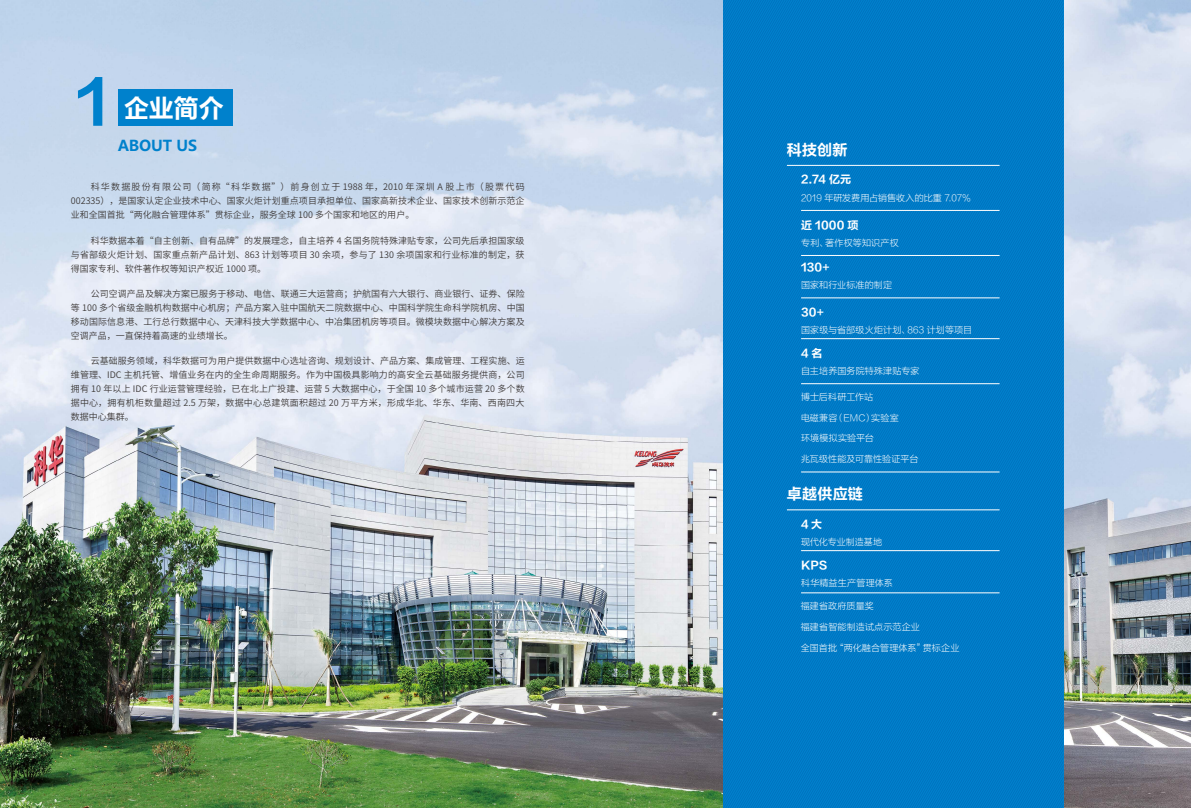
<style>
.page{position:relative;width:1191px;height:808px;background:#fff}
.page>*{position:absolute;margin:0;border:0;box-sizing:border-box;transform-origin:0 0}
.t1{font:60px "FZLTCHJW GB1 0";color:#0081cc}
.t2{font:25px "FZLTCHJW GB1 0";color:#fff}
.t3{font:15px "FZLTCHJW GB1 0";letter-spacing:.015em;color:#fff}
.t4{font:700 15px "Microsoft Ya Hei";letter-spacing:-.005em;color:#0081cc}
.t5{font:11px "FZLTCHJW GB1 0";letter-spacing:.01em;color:#fff}
.t6{font:9px/14px "Source Han Sans CN";color:#3e3a39;text-align:justify}
.t7{font:9px "FZLTXHJW GB1 0";letter-spacing:.015em;color:#fff}
.t8{font:9px "FZLTXHJW GB1 0";letter-spacing:-.005em;color:#fff}
</style>
<div class="page">
<img style="left:0;top:0;width:1191px;height:808px">
<div style="left:723px;top:0;width:340px;height:808px;background:#007bc7"></div>
<div style="left:118px;top:90px;width:114px;height:36px;background:#0081cc"></div>
<hr style="left:801px;top:255px;width:198px;height:1px;background:#fff">
<hr style="left:801px;top:298px;width:198px;height:1px;background:#fff">
<hr style="left:801px;top:338px;width:198px;height:1px;background:#fff">
<hr style="left:801px;top:383px;width:198px;height:1px;background:#fff">
<hr style="left:801px;top:210px;width:198px;height:1px;background:#fff">
<hr style="left:787px;top:165px;width:212px;height:1px;background:#fff">
<hr style="left:801px;top:472px;width:198px;height:1px;background:#fff">
<hr style="left:801px;top:593px;width:198px;height:1px;background:#fff">
<hr style="left:801px;top:550px;width:198px;height:1px;background:#fff">
<hr style="left:787px;top:510px;width:212px;height:1px;background:#fff">
<h1 class="t1" style="left:77px;top:69px;width:34px">1</h1>
<h2 class="t2" style="left:124px;top:94px;width:101px">企业简介</h2>
<h3 class="t4" style="left:118px;top:135px;width:81px">ABOUT US</h3>
<p class="t6" style="left:71px;top:180px;width:455px;text-indent:20px">科华数据股份有限公司（简称“科华数据”）前身创立于 1988 年，2010 年深圳 A 股上市（股票代码002335），是国家认定企业技术中心、国家火炬计划重点项目承担单位、国家高新技术企业、国家技术创新示范企业和全国首批“两化融合管理体系”贯标企业，服务全球 100 多个国家和地区的用户。</p>
<p class="t6" style="left:71px;top:233px;width:455px;line-height:14.4px;text-indent:20px">科华数据本着“自主创新、自有品牌”的发展理念，自主培养 4 名国务院特殊津贴专家，公司先后承担国家级与省部级火炬计划、国家重点新产品计划、863 计划等项目 30 余项，参与了 130 余项国家和行业标准的制定，获得国家专利、软件著作权等知识产权近 1000 项。</p>
<p class="t6" style="left:71px;top:287px;width:455px;text-indent:20px">公司空调产品及解决方案已服务于移动、电信、联通三大运营商；护航国有六大银行、商业银行、证券、保险等 100 多个省级金融机构数据中心机房；产品方案入驻中国航天二院数据中心、中国科学院生命科学院机房、中国移动国际信息港、工行总行数据中心、天津科技大学数据中心、中冶集团机房等项目。微模块数据中心解决方案及空调产品，一直保持着高速的业绩增长。</p>
<p class="t6" style="left:71px;top:354px;width:455px;text-indent:20px">云基础服务领域，科华数据可为用户提供数据中心选址咨询、规划设计、产品方案、集成管理、工程实施、运维管理、IDC 主机托管、增值业务在内的全生命周期服务。作为中国极具影响力的高安全云基础服务提供商，公司拥有 10 年以上 IDC 行业运营管理经验，已在北上广投建、运营 5 大数据中心，于全国 10 多个城市运营 20 多个数据中心，拥有机柜数量超过 2.5 万架，数据中心总建筑面积超过 20 万平方米，形成华北、华东、华南、西南四大数据中心集群。</p>
<h3 class="t3" style="left:787px;top:141px;width:62px">科技创新</h3>
<p class="t5" style="left:801px;top:174px;width:52px">2.74 亿元</p>
<p class="t7" style="left:801px;top:193px;width:171px">2019 年研发费用占销售收入的比重 7.07%</p>
<p class="t5" style="left:801px;top:219px;width:59px">近 1000 项</p>
<p class="t7" style="left:801px;top:238px;width:99px">专利、著作权等知识产权</p>
<p class="t5" style="left:801px;top:261px;width:30px">130+</p>
<p class="t7" style="left:801px;top:280px;width:92px">国家和行业标准的制定</p>
<p class="t5" style="left:801px;top:306px;width:25px">30+</p>
<p class="t7" style="left:801px;top:325px;width:172px">国家级与省部级火炬计划、863 计划等项目</p>
<p class="t5" style="left:801px;top:347px;width:23px">4 名</p>
<p class="t7" style="left:801px;top:366px;width:120px">自主培养国务院特殊津贴专家</p>
<p class="t8" style="left:801px;top:392px;width:74px">博士后科研工作站</p>
<p class="t7" style="left:801px;top:413px;width:99px">电磁兼容（EMC）实验室</p>
<p class="t7" style="left:801px;top:433px;width:74px">环境模拟实验平台</p>
<p class="t7" style="left:801px;top:454px;width:119px">兆瓦级性能及可靠性验证平台</p>
<h3 class="t3" style="left:787px;top:486px;width:78px">卓越供应链</h3>
<p class="t5" style="left:801px;top:518px;width:23px">4大</p>
<p class="t7" style="left:801px;top:537px;width:83px">现代化专业制造基地</p>
<p class="t5" style="left:801px;top:559px;width:28px">KPS</p>
<p class="t7" style="left:801px;top:578px;width:93px">科华精益生产管理体系</p>
<p class="t7" style="left:801px;top:601px;width:75px">福建省政府质量奖</p>
<p class="t7" style="left:801px;top:622px;width:121px">福建省智能制造试点示范企业</p>
<p class="t7" style="left:801px;top:643px;width:160px">全国首批“两化融合管理体系”贯标企业</p>
</div>
